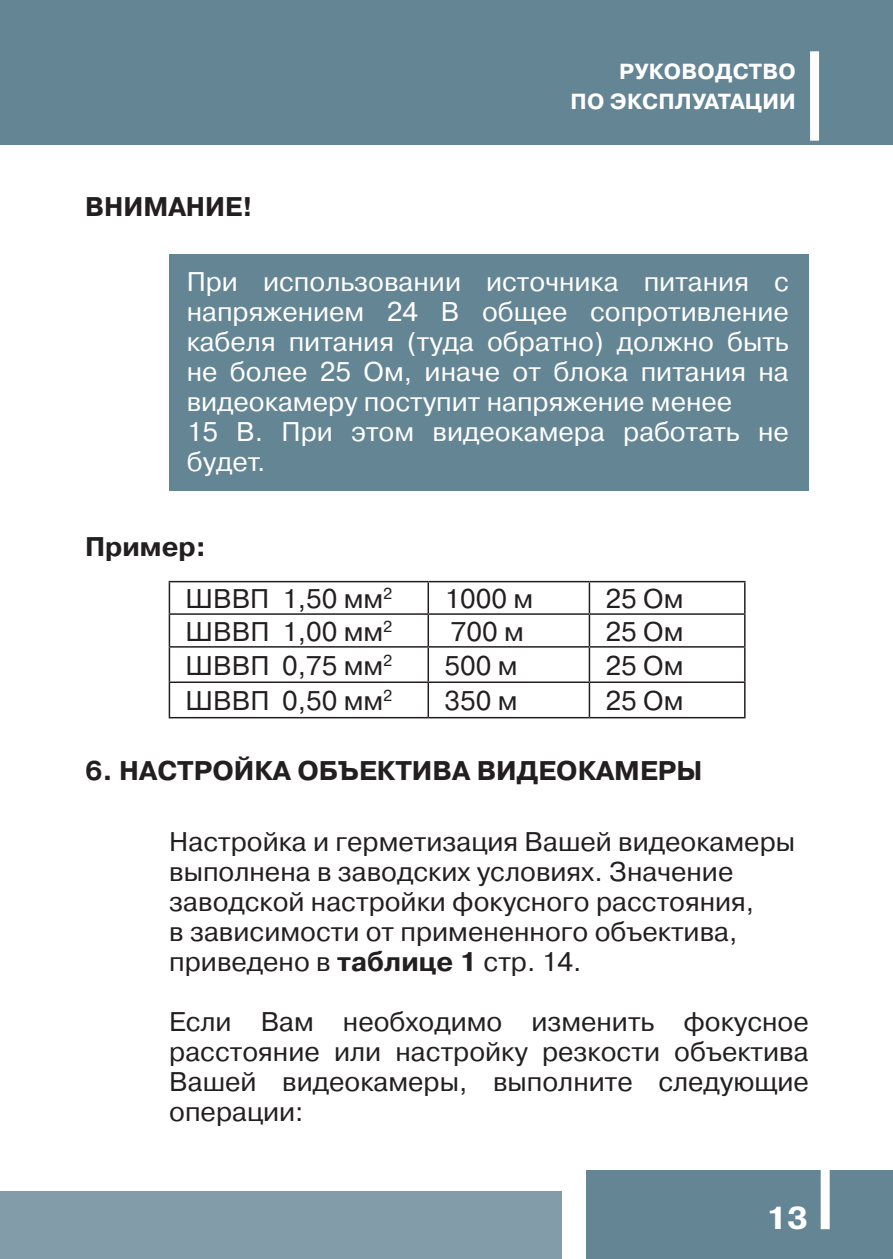
<style>
.page{position:relative;width:893px;height:1259px;background:#fff}
.page>*{position:absolute;margin:0;border:0;box-sizing:border-box;transform-origin:0 0}
.t1{font:700 30px "Pragmatica";color:#fff}
.t2{font:27px/30px "Pragmatica C";color:#231f20}
.t3{font:27px/30px "Pragmatica C";color:#fff}
.t4{font:700 27px "Pragmatica C";color:#231f20}
.t5{font:700 21.9px/29.7px "Pragmatica C";letter-spacing:.01em;color:#fff;text-align:right}
.s1{font-weight:700}
</style>
<div class="page">
<div style="left:0;top:0;width:893px;height:145px;background:#638594"></div>
<div style="left:587px;top:1171px;width:306px;height:88px;background:#638594"></div>
<div style="left:821px;top:268px;width:9px;height:961px;background:#fff"></div>
<div style="left:0;top:1192px;width:561px;height:67px;background:#839ca9"></div>
<div style="left:810px;top:51px;width:9px;height:90px;background:#fff"></div>
<div style="left:170px;top:255px;width:639px;height:236px;background:#638594"></div>
<hr style="left:169px;top:581px;width:259px;height:1px;background:#231f20">
<hr style="left:169px;top:582px;width:1px;height:31px;background:#231f20">
<hr style="left:428px;top:581px;width:161px;height:1px;background:#231f20">
<hr style="left:427px;top:582px;width:2px;height:31px;background:#231f20">
<hr style="left:589px;top:581px;width:157px;height:1px;background:#231f20">
<hr style="left:589px;top:582px;width:1px;height:31px;background:#231f20">
<hr style="left:744px;top:582px;width:2px;height:31px;background:#231f20">
<hr style="left:169px;top:613px;width:259px;height:2px;background:#231f20">
<hr style="left:169px;top:615px;width:1px;height:31px;background:#231f20">
<hr style="left:428px;top:613px;width:161px;height:2px;background:#231f20">
<hr style="left:427px;top:615px;width:2px;height:31px;background:#231f20">
<hr style="left:589px;top:613px;width:157px;height:2px;background:#231f20">
<hr style="left:589px;top:615px;width:1px;height:31px;background:#231f20">
<hr style="left:744px;top:615px;width:2px;height:31px;background:#231f20">
<hr style="left:169px;top:646px;width:259px;height:1px;background:#231f20">
<hr style="left:169px;top:647px;width:1px;height:34px;background:#231f20">
<hr style="left:428px;top:646px;width:161px;height:1px;background:#231f20">
<hr style="left:427px;top:647px;width:2px;height:34px;background:#231f20">
<hr style="left:589px;top:646px;width:157px;height:1px;background:#231f20">
<hr style="left:589px;top:647px;width:1px;height:34px;background:#231f20">
<hr style="left:744px;top:647px;width:2px;height:34px;background:#231f20">
<hr style="left:169px;top:681px;width:259px;height:2px;background:#231f20">
<hr style="left:169px;top:683px;width:1px;height:34px;background:#231f20">
<hr style="left:428px;top:681px;width:161px;height:2px;background:#231f20">
<hr style="left:427px;top:683px;width:2px;height:34px;background:#231f20">
<hr style="left:589px;top:681px;width:157px;height:2px;background:#231f20">
<hr style="left:589px;top:683px;width:1px;height:34px;background:#231f20">
<hr style="left:744px;top:683px;width:2px;height:34px;background:#231f20">
<hr style="left:169px;top:717px;width:259px;height:1px;background:#231f20">
<hr style="left:428px;top:717px;width:161px;height:1px;background:#231f20">
<hr style="left:589px;top:717px;width:157px;height:1px;background:#231f20">
<p class="t4" style="left:85px;top:192px;width:169px">ВНИМАНИЕ!</p>
<p class="t5" style="left:570px;top:57px;width:227px">РУКОВОДСТВО<br>ПО ЭКСПЛУАТАЦИИ</p>
<p class="t3" style="left:187px;top:267px;width:604px">При использовании источника питания с напряжением 24 В общее сопротивление кабеля питания (туда обратно) должно быть не более 25 Ом, иначе от блока питания на видеокамеру поступит напряжение менее<br>15 В. При этом видеокамера работать не будет.</p>
<p class="t2" style="left:186px;top:521px;width:208px;line-height:52.2px;text-indent:-101px"><span class="s1">Пример:<br></span>ШВВП 1,50 мм<sup>2</sup></p>
<p class="t2" style="left:444px;top:584px;width:90px">1000 м</p>
<p class="t2" style="left:606px;top:584px;width:79px">25 Ом</p>
<p class="t2" style="left:186px;top:617px;width:208px">ШВВП 1,00 мм<sup>2</sup></p>
<p class="t2" style="left:451px;top:617px;width:75px">700 м</p>
<p class="t2" style="left:606px;top:617px;width:79px">25 Ом</p>
<p class="t2" style="left:186px;top:651px;width:208px">ШВВП 0,75 мм<sup>2</sup></p>
<p class="t2" style="left:444px;top:651px;width:75px">500 м</p>
<p class="t2" style="left:606px;top:651px;width:79px">25 Ом</p>
<p class="t2" style="left:186px;top:686px;width:208px">ШВВП 0,50 мм<sup>2</sup></p>
<p class="t2" style="left:444px;top:686px;width:75px">350 м</p>
<p class="t2" style="left:606px;top:686px;width:79px">25 Ом</p>
<p class="t4" style="left:85px;top:756px;width:615px">6. НАСТРОЙКА ОБЪЕКТИВА ВИДЕОКАМЕРЫ</p>
<p class="t2" style="left:169px;top:827px;width:627px">Настройка и герметизация Вашей видеокамеры выполнена в заводских условиях. Значение заводской настройки фокусного расстояния,<br>в зависимости от примененного объектива, приведено в <span class="s1">таблице 1</span> стр. 14.</p>
<p class="t2" style="left:169px;top:1007px;width:641px;text-align:justify">Если Вам необходимо изменить фокусное расстояние или настройку резкости объектива Вашей видеокамеры, выполните следующие операции:</p>
<p class="t1" style="left:766px;top:1201px;width:43px">13</p>
</div>
